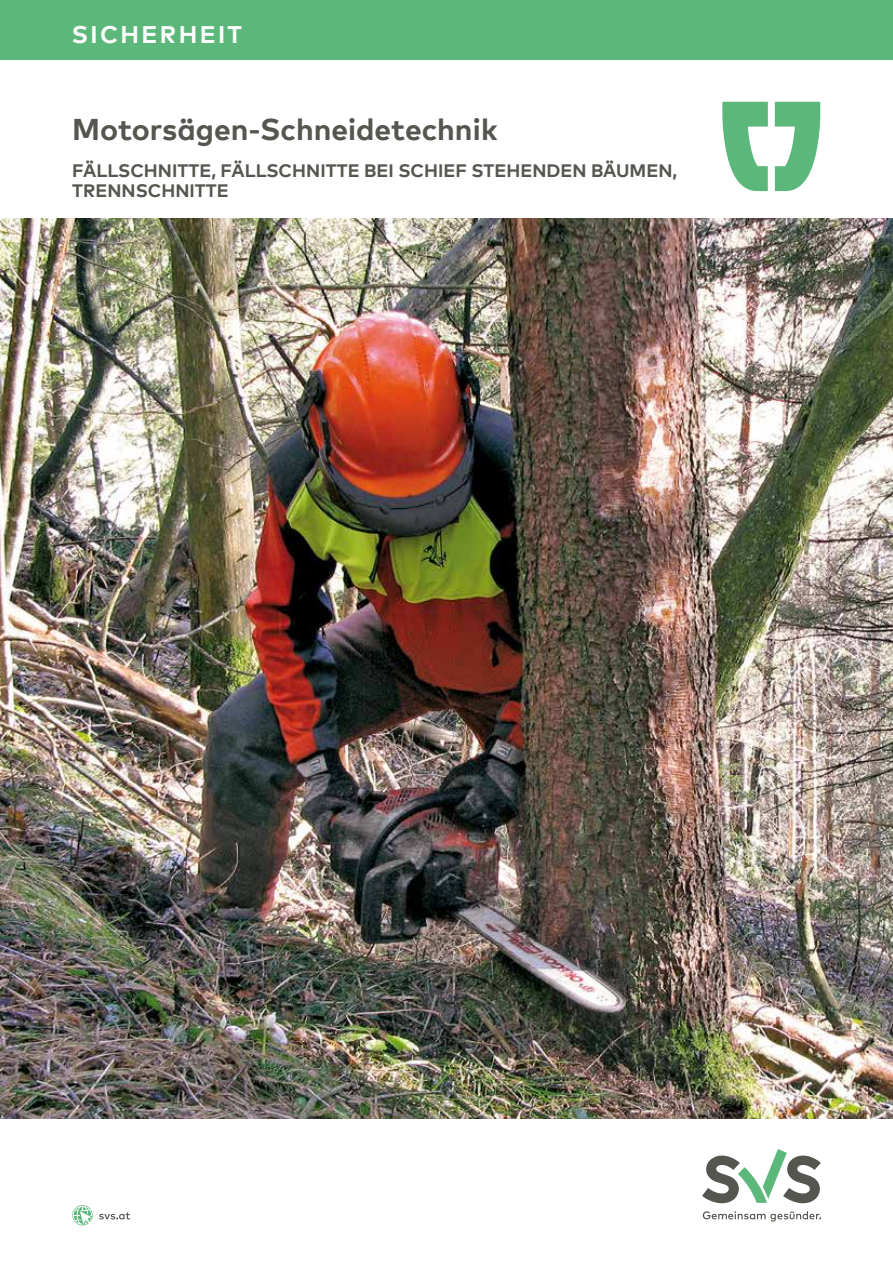
<style>
.page{position:relative;width:893px;height:1263px;background:#fff}
.page>*{position:absolute;margin:0;border:0;box-sizing:border-box;transform-origin:0 0}
.t1{font:700 30px "Mark Offc Pro";color:#565650}
.t2{font:700 24px "Mark Offc Pro";letter-spacing:.1em;color:#fff}
.t3{font:700 18px/19.5px "Mark Offc Pro";color:#565650}
</style>
<div class="page">
<svg style="left:702px;top:1149px;width:119px;height:55px"></svg>
<svg style="left:703px;top:1211px;width:118px;height:10px"></svg>
<svg style="left:72px;top:1205px;width:21px;height:20px"></svg>
<svg style="left:99px;top:1212px;width:31px;height:7px"></svg>
<div style="left:0;top:0;width:893px;height:60px;background:#5cb77a"></div>
<svg style="left:722px;top:102px;width:46px;height:89px"></svg>
<svg style="left:775px;top:102px;width:45px;height:89px"></svg>
<img style="left:0;top:218px;width:893px;height:900px">
<h2 class="t2" style="left:72px;top:16px;width:172px">SICHERHEIT</h2>
<h1 class="t1" style="left:72px;top:107px;width:427px">Motorsägen-Schneidetechnik</h1>
<p class="t3" style="left:72px;top:160px;width:606px">FÄLLSCHNITTE, FÄLLSCHNITTE BEI SCHIEF STEHENDEN BÄUMEN,<br>TRENNSCHNITTE</p>
</div>
